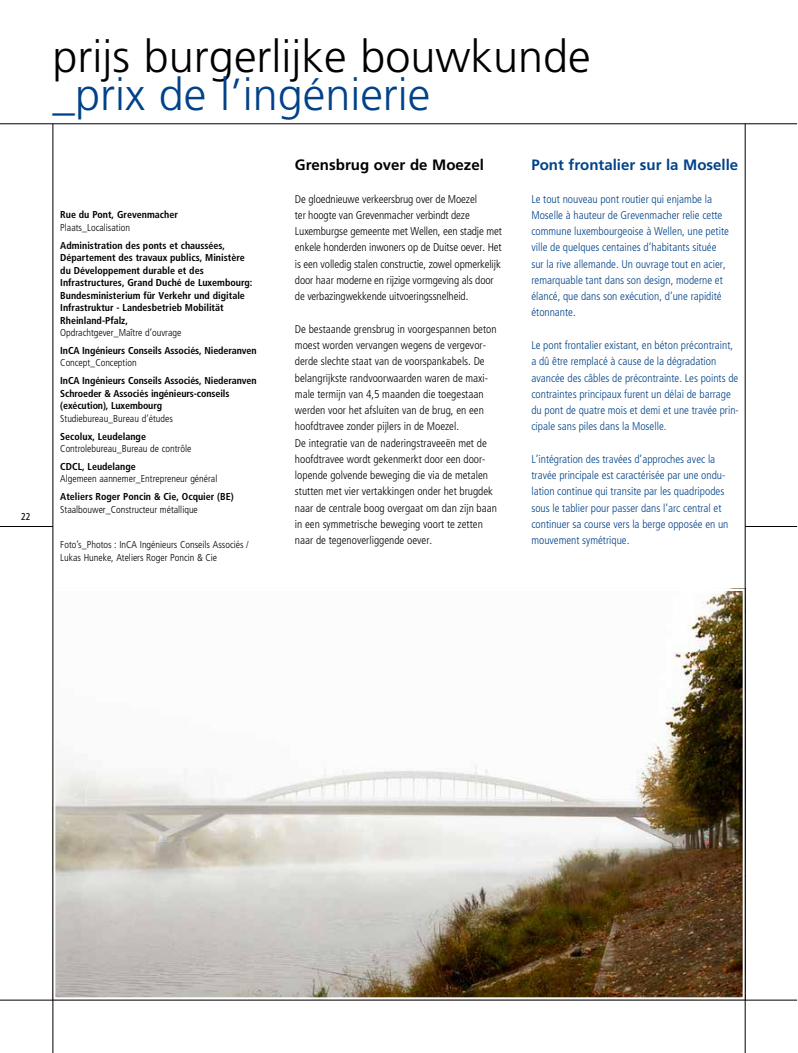
<style>
.page{position:relative;width:798px;height:1053px;background:#fff}
.page>*{position:absolute;margin:0;border:0;box-sizing:border-box;transform-origin:0 0}
.t1{font:300 45px "Frutiger";color:#000}
.t2{font:300 45px "Frutiger";color:#004289}
.t3{font:700 15px "Frutiger";color:#004289}
.t4{font:700 15px "Frutiger";color:#000}
.t5{font:300 condensed 11.25px/16.2px "Frutiger";color:#000}
.t6{font:300 condensed 11.25px/16.2px "Frutiger";color:#004289}
.t7{font:700 condensed 10px/12.5px "Frutiger";color:#000}
.t8{font:300 condensed 10px/12.5px "Frutiger";color:#000}
.t9{font:condensed 10px "Frutiger";color:#000}
</style>
<div class="page">
<img style="left:56px;top:591px;width:685px;height:405px">
<div style="left:53px;top:588px;width:691px;height:411px;border:2px solid #fff"></div>
<hr style="left:744px;top:526px;width:52px;height:1px;background:#000">
<hr style="left:0;top:526px;width:53px;height:1px;background:#000">
<hr style="left:0;top:123px;width:796px;height:1px;background:#000">
<hr style="left:0;top:999px;width:796px;height:1px;background:#000">
<hr style="left:744px;top:124px;width:1px;height:928px;background:#000">
<hr style="left:53px;top:124px;width:1px;height:928px;background:#000">
<p class="t9" style="left:21px;top:510px;width:11px">22</p>
<h1 class="t1" style="left:53px;top:31px;width:539px">prijs burgerlijke bouwkunde</h1>
<h1 class="t2" style="left:53px;top:69px;width:379px">_prix de l’ingénierie</h1>
<p class="t7" style="left:60px;top:208px;width:119px">Rue du Pont, Grevenmacher</p>
<p class="t8" style="left:60px;top:221px;width:71px">Plaats_Localisation</p>
<p class="t7" style="left:60px;top:239px;width:194px">Administration des ponts et chaussées, Département des travaux publics, Ministère du Développement durable et des Infrastructures, Grand Duché de Luxembourg:<br>Bundesministerium für Verkehr und digitale Infrastruktur - Landesbetrieb Mobilität Rheinland-Pfalz,</p>
<p class="t8" style="left:60px;top:326px;width:123px">Opdrachtgever_Maître d’ouvrage</p>
<p class="t7" style="left:60px;top:344px;width:198px">InCA Ingénieurs Conseils Associés, Niederanven</p>
<p class="t8" style="left:60px;top:357px;width:78px">Concept_Conception</p>
<p class="t7" style="left:60px;top:374px;width:198px">InCA Ingénieurs Conseils Associés, Niederanven<br>Schroeder &amp; Associés ingénieurs-conseils (exécution), Luxembourg</p>
<p class="t8" style="left:60px;top:412px;width:114px">Studiebureau_Bureau d’études</p>
<p class="t7" style="left:60px;top:430px;width:87px">Secolux, Leudelange</p>
<p class="t8" style="left:60px;top:442px;width:132px">Controlebureau_Bureau de contrôle</p>
<p class="t7" style="left:60px;top:460px;width:77px">CDCL, Leudelange</p>
<p class="t8" style="left:60px;top:473px;width:158px">Algemeen aannemer_Entrepreneur général</p>
<p class="t7" style="left:60px;top:490px;width:175px">Ateliers Roger Poncin &amp; Cie, Ocquier (BE)</p>
<p class="t8" style="left:60px;top:503px;width:139px">Staalbouwer_Constructeur métallique</p>
<p class="t8" style="left:60px;top:539px;width:190px">Foto’s_Photos : InCA Ingénieurs Conseils Associés /<br>Lukas Huneke, Ateliers Roger Poncin &amp; Cie</p>
<h2 class="t4" style="left:295px;top:156px;width:190px">Grensbrug over de Moezel</h2>
<p class="t5" style="left:295px;top:191px;width:208px">De gloednieuwe verkeersbrug over de Moezel<br>ter hoogte van Grevenmacher verbindt deze Luxemburgse gemeente met Wellen, een stadje met enkele honderden inwoners op de Duitse oever. Het is een volledig stalen constructie, zowel opmerkelijk door haar moderne en rijzige vormgeving als door de verbazingwekkende uitvoeringssnelheid.</p>
<p class="t5" style="left:295px;top:321px;width:203px">De bestaande grensbrug in voorgespannen beton moest worden vervangen wegens de vergevor&shy;derde slechte staat van de voorspankabels. De belangrijkste randvoorwaarden waren de maxi&shy;male termijn van 4,5 maanden die toegestaan werden voor het afsluiten van de brug, en een hoofdtravee zonder pijlers in de Moezel.<br>De integratie van de naderingstraveeën met de hoofdtravee wordt gekenmerkt door een door&shy;lopende golvende beweging die via de metalen stutten met vier vertakkingen onder het brugdek naar de centrale boog overgaat om dan zijn baan in een symmetrische beweging voort te zetten naar de tegenoverliggende oever.</p>
<h2 class="t3" style="left:531px;top:156px;width:208px">Pont frontalier sur la Moselle</h2>
<p class="t6" style="left:531px;top:191px;width:199px">Le tout nouveau pont routier qui enjambe la Moselle à hauteur de Grevenmacher relie cette commune luxembourgeoise à Wellen, une petite ville de quelques centaines d’habitants située sur la rive allemande. Un ouvrage tout en acier, remarquable tant dans son design, moderne et élancé, que dans son exécution, d’une rapidité étonnante.</p>
<p class="t6" style="left:531px;top:337px;width:209px">Le pont frontalier existant, en béton précontraint, a dû être remplacé à cause de la dégradation avancée des câbles de précontrainte. Les points de contraintes principaux furent un délai de barrage du pont de quatre mois et demi et une travée prin&shy;cipale sans piles dans la Moselle.</p>
<p class="t6" style="left:531px;top:451px;width:198px">L’intégration des travées d’approches avec la travée principale est caractérisée par une ondu&shy;lation continue qui transite par les quadripodes sous le tablier pour passer dans l’arc central et continuer sa course vers la berge opposée en un mouvement symétrique.</p>
</div>
